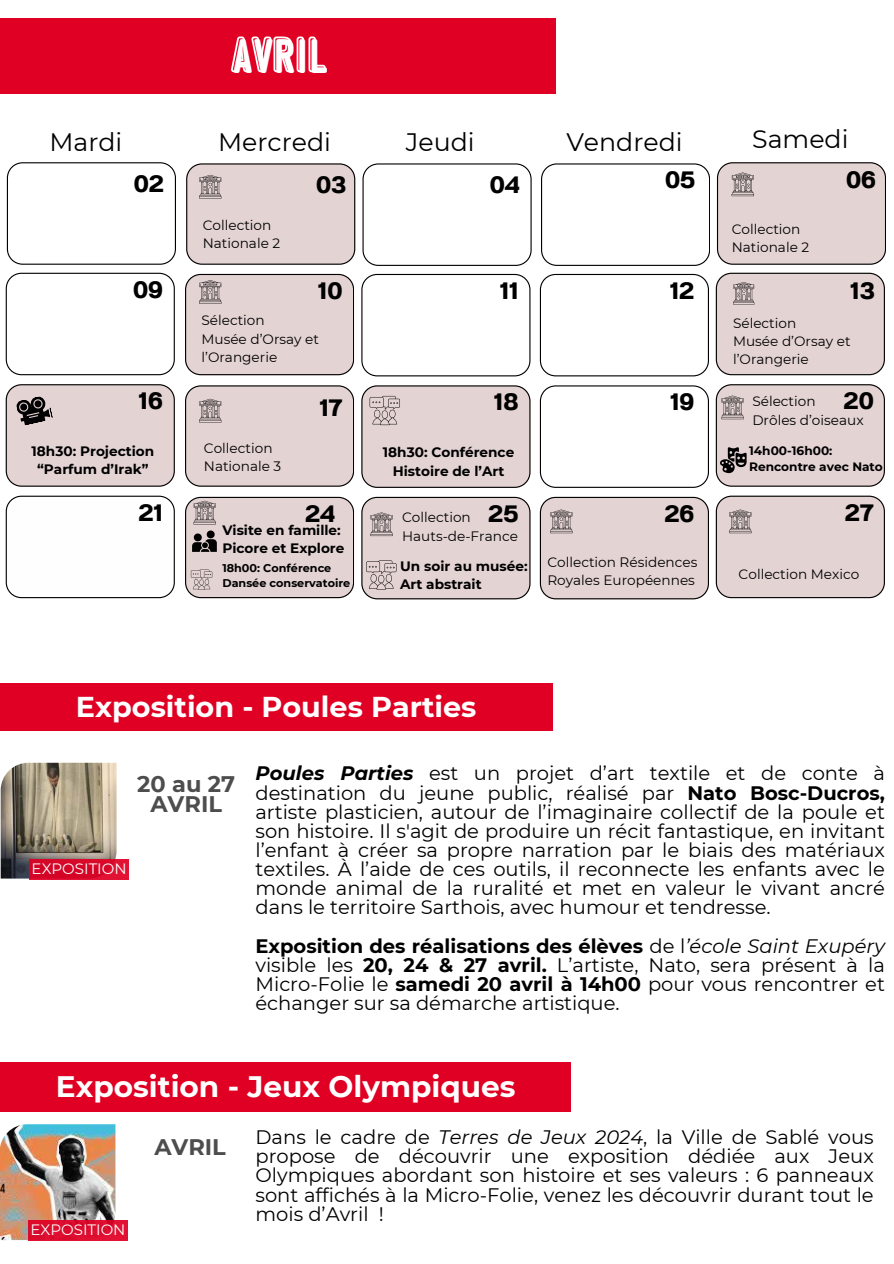
<style>
.page{position:relative;width:894px;height:1264px;background:#fff}
.page>*{position:absolute;margin:0;border:0;box-sizing:border-box;transform-origin:0 0}
.t1{font:700 48px "Generika";color:#fff}
.t2{font:700 29.55px "Montserrat";color:#fff}
.t3{font:700 28.65px "Montserrat";color:#fff}
.t4{font:25.2px "Montserrat";color:#000}
.t5{font:700 23.7px "Anantason";color:#000}
.t6{font:700 22.5px/20.2px "Montserrat";color:#4d4d4d;text-align:center}
.t7{font:19.5px/19.2px "Montserrat";color:#000;text-align:justify}
.t8{font:15px "Montserrat";color:#fff}
.t9{font:13.65px/18.5px "Montserrat";color:#000}
.t10{font:700 13.65px/18.3px "Montserrat";color:#000;text-align:center}
.t11{font:700 12.15px/16.2px "Montserrat";color:#000}
.t12{font:700 11.25px "Montserrat";color:#000}
.s1{font-weight:700;font-style:italic}
.s2{font-weight:700}
.s3{font-style:italic}
</style>
<div class="page">
<div style="left:0;top:18px;width:555px;height:76px;background:#df0024"></div>
<svg style="left:541px;top:163px;width:168px;height:103px"></svg>
<svg style="left:362px;top:163px;width:169px;height:103px"></svg>
<svg style="left:539px;top:274px;width:169px;height:102px"></svg>
<svg style="left:715px;top:273px;width:169px;height:102px;background:#dccccc"></svg>
<svg style="left:361px;top:274px;width:169px;height:102px"></svg>
<svg style="left:539px;top:385px;width:169px;height:103px"></svg>
<svg style="left:185px;top:274px;width:169px;height:101px;background:#dbcbcb"></svg>
<svg style="left:716px;top:162px;width:169px;height:103px;background:#dccccc"></svg>
<svg style="left:185px;top:385px;width:169px;height:101px;background:#dccccc"></svg>
<svg style="left:361px;top:385px;width:169px;height:103px;background:#dbcbcb"></svg>
<svg style="left:715px;top:495px;width:169px;height:103px;background:#dccccc"></svg>
<svg style="left:539px;top:497px;width:169px;height:102px;background:#dccccc"></svg>
<div style="left:0;top:683px;width:552px;height:48px;background:#df0024"></div>
<svg style="left:7px;top:162px;width:169px;height:103px"></svg>
<svg style="left:6px;top:273px;width:168px;height:102px"></svg>
<svg style="left:6px;top:495px;width:168px;height:103px"></svg>
<svg style="left:6px;top:384px;width:168px;height:102px;background:#d6c6c6"></svg>
<svg style="left:34px;top:400px;width:8px;height:8px"></svg>
<svg style="left:715px;top:384px;width:169px;height:102px;background:#d8c8c8"></svg>
<img style="left:1px;top:762px;width:115px;height:116px">
<img style="left:0;top:1124px;width:115px;height:115px">
<div style="left:1px;top:1062px;width:569px;height:49px;background:#df0024"></div>
<svg style="left:231px;top:36px;width:95px;height:37px"></svg>
<div style="left:29px;top:859px;width:100px;height:20px;background:#df0024;opacity:.93"></div>
<div style="left:28px;top:1220px;width:100px;height:20px;background:#dd0d2f"></div>
<svg style="left:186px;top:163px;width:169px;height:102px;background:#dbcbcb"></svg>
<svg style="left:361px;top:497px;width:169px;height:102px;background:#dacaca"></svg>
<svg style="left:185px;top:497px;width:169px;height:101px;background:#d6c6c6"></svg>
<h1 class="t1" style="left:232px;top:36px;width:96px">AVRIL</h1>
<p class="t4" style="left:49px;top:127px;width:74px">Mardi</p>
<p class="t4" style="left:218px;top:127px;width:114px">Mercredi</p>
<p class="t4" style="left:405px;top:127px;width:70px">Jeudi</p>
<p class="t4" style="left:566px;top:127px;width:118px">Vendredi</p>
<p class="t4" style="left:752px;top:123px;width:98px">Samedi</p>
<p class="t5" style="left:134px;top:170px;width:32px">02</p>
<p class="t5" style="left:316px;top:171px;width:32px">03</p>
<p class="t5" style="left:490px;top:171px;width:31px">04</p>
<p class="t5" style="left:665px;top:166px;width:32px">05</p>
<p class="t5" style="left:845px;top:166px;width:31px">06</p>
<p class="t9" style="left:203px;top:216px;width:79px">Collection<br>Nationale 2</p>
<p class="t9" style="left:731px;top:220px;width:79px">Collection<br>Nationale 2</p>
<p class="t5" style="left:133px;top:276px;width:31px">09</p>
<p class="t5" style="left:318px;top:277px;width:26px">10</p>
<p class="t5" style="left:500px;top:277px;width:20px">11</p>
<h3 class="t5" style="left:669px;top:277px;width:26px">12</h3>
<p class="t5" style="left:850px;top:277px;width:26px">13</p>
<p class="t9" style="left:201px;top:311px;width:65px">Sélection</p>
<p class="t9" style="left:201px;top:329px;width:119px">Musée d’Orsay et l’Orangerie</p>
<p class="t9" style="left:732px;top:313px;width:65px">Sélection</p>
<p class="t9" style="left:732px;top:332px;width:119px">Musée d’Orsay et l’Orangerie</p>
<p class="t5" style="left:139px;top:387px;width:25px">16</p>
<p class="t5" style="left:319px;top:394px;width:24px">17</p>
<p class="t5" style="left:494px;top:388px;width:26px">18</p>
<p class="t5" style="left:670px;top:388px;width:25px">19</p>
<h3 class="t5" style="left:843px;top:387px;width:32px">20</h3>
<p class="t9" style="left:752px;top:392px;width:65px">Sélection</p>
<p class="t9" style="left:752px;top:410px;width:113px">Drôles d’oiseaux</p>
<h3 class="t10" style="left:32px;top:442px;width:124px">18h30: Projection</h3>
<p class="t10" style="left:37px;top:460px;width:113px">“Parfum d’Irak”</p>
<p class="t9" style="left:204px;top:439px;width:79px">Collection<br>Nationale 3</p>
<p class="t10" style="left:383px;top:443px;width:133px">18h30: Conférence<br>Histoire de l’Art</p>
<p class="t11" style="left:749px;top:442px;width:135px">14h00-16h00:<br>Rencontre avec Nato</p>
<p class="t5" style="left:138px;top:498px;width:26px">21</p>
<p class="t5" style="left:305px;top:500px;width:31px">24</p>
<p class="t5" style="left:488px;top:500px;width:32px">25</p>
<p class="t9" style="left:402px;top:508px;width:70px">Collection</p>
<p class="t9" style="left:402px;top:526px;width:117px">Hauts-de-France</p>
<p class="t10" style="left:222px;top:521px;width:120px">Visite en famille:</p>
<p class="t10" style="left:222px;top:539px;width:123px">Picore et Explore</p>
<p class="t12" style="left:222px;top:560px;width:110px">18h00: Conférence</p>
<p class="t12" style="left:222px;top:575px;width:129px">Dansée conservatoire</p>
<p class="t10" style="left:400px;top:556px;width:129px">Un soir au musée:</p>
<p class="t10" style="left:400px;top:574px;width:83px">Art abstrait</p>
<p class="t5" style="left:664px;top:500px;width:31px">26</p>
<p class="t5" style="left:844px;top:499px;width:30px">27</p>
<p class="t9" style="left:547px;top:552px;width:151px">Collection Résidences</p>
<p class="t9" style="left:547px;top:571px;width:149px">Royales Européennes</p>
<p class="t9" style="left:738px;top:565px;width:122px">Collection Mexico</p>
<p class="t3" style="left:76px;top:689px;width:402px">Exposition - Poules Parties</p>
<p class="t6" style="left:137px;top:773px;width:99px">20 au 27<br>AVRIL</p>
<p class="t8" style="left:32px;top:859px;width:96px">EXPOSITION</p>
<p class="t7" style="left:255px;top:763px;width:631px;text-align:left"><span class="s1">Poules Parties</span> est un projet d’art textile et de conte à destination du jeune public, réalisé par <span class="s2">Nato Bosc-Ducros, </span>artiste plasticien, autour de l’imaginaire collectif de la poule et son histoire. Il s'agit de produire un récit fantastique, en invitant l’enfant à créer sa propre narration par le biais des matériaux textiles. À l’aide de ces outils, il reconnecte les enfants avec le monde animal de la ruralité et met en valeur le vivant ancré dans le territoire Sarthois, avec humour et tendresse.</p>
<p class="t7" style="left:255px;top:936px;width:630px"><span class="s2">Exposition des réalisations des élèves</span> de l<span class="s3">’école Saint Exupéry </span>visible les <span class="s2">20, 24 &amp; 27 avril.</span> L’artiste, Nato, sera présent à la Micro-Folie le <span class="s2">samedi 20 avril à 14h00</span> pour vous rencontrer et échanger sur sa démarche artistique.</p>
<h3 class="t2" style="left:56px;top:1068px;width:461px">Exposition - Jeux Olympiques</h3>
<p class="t7" style="left:255px;top:1127px;width:619px">Dans le cadre de <span class="s3">Terres de Jeux 2024</span>, la Ville de Sablé vous propose de découvrir une exposition dédiée aux Jeux Olympiques abordant son histoire et ses valeurs : 6 panneaux sont affichés à la Micro-Folie, venez les découvrir durant tout le mois d’Avril !</p>
<p class="t6" style="left:154px;top:1136px;width:73px">AVRIL</p>
<p class="t8" style="left:31px;top:1220px;width:96px">EXPOSITION</p>
</div>
